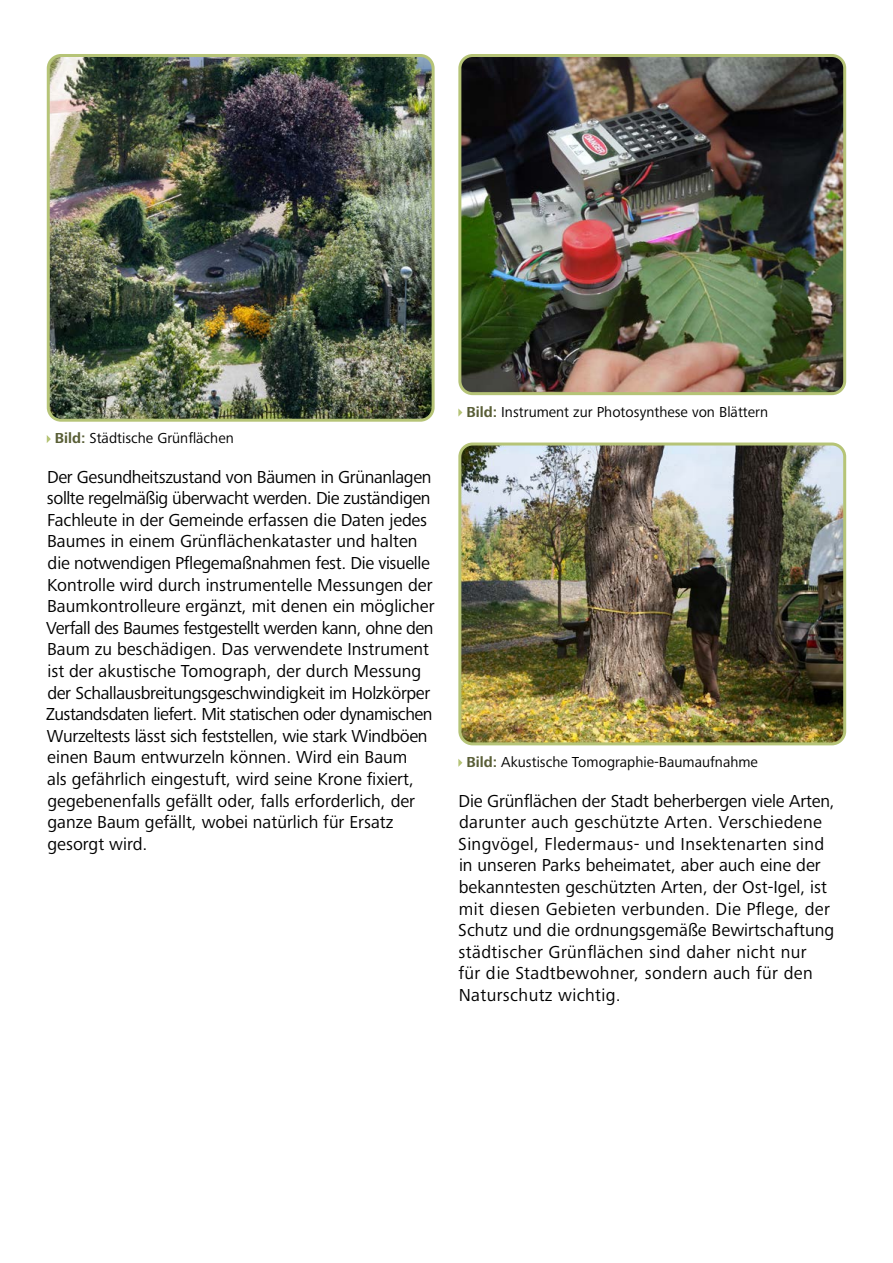
<style>
.page{position:relative;width:893px;height:1263px;background:#fff}
.page>*{position:absolute;margin:0;border:0;box-sizing:border-box;transform-origin:0 0}
.t1{font:18px/21.6px "Frutiger Next Pro";color:#000}
.t2{font:18px/21.6px "Frutiger Next Pro";letter-spacing:.02em;color:#000}
.t3{font:15px "Frutiger Next Pro";color:#000}
.s1{font-weight:700;color:#595e36}
</style>
<div class="page">
<img style="left:51px;top:58px;width:380px;height:360px">
<div style="left:47px;top:54px;width:388px;height:368px;border:3px solid #b6c477;border-radius:13px"></div>
<img style="left:462px;top:446px;width:383px;height:298px">
<div style="left:458px;top:442px;width:388px;height:303px;border:3px solid #b6c477;border-radius:13px"></div>
<img style="left:462px;top:58px;width:380px;height:333px">
<div style="left:458px;top:54px;width:388px;height:341px;border:3px solid #b6c477;border-radius:13px"></div>
<svg style="left:47px;top:435px;width:4px;height:8px"></svg>
<svg style="left:458px;top:759px;width:4px;height:8px"></svg>
<svg style="left:458px;top:408px;width:4px;height:9px"></svg>
<p class="t3" style="left:55px;top:430px;width:180px"><span class="s1">Bild:</span> Städtische Grünflächen</p>
<p class="t1" style="left:46px;top:466px;width:390px">Der Gesundheitszustand von Bäumen in Grünanlagen sollte regelmäßig überwacht werden. Die zuständigen Fachleute in der Gemeinde erfassen die Daten jedes Baumes in einem Grünflächenkataster und halten die notwendigen Pflegemaßnahmen fest. Die visuelle Kontrolle wird durch instrumentelle Messungen der Baumkontrolleure ergänzt, mit denen ein möglicher Verfall des Baumes festgestellt werden kann, ohne den Baum zu beschädigen. Das verwendete Instrument ist der akustische Tomograph, der durch Messung der Schallausbreitungsgeschwindigkeit im Holzkörper Zustandsdaten liefert. Mit statischen oder dynamischen Wurzeltests lässt sich feststellen, wie stark Windböen einen Baum entwurzeln können. Wird ein Baum<br>als gefährlich eingestuft, wird seine Krone fixiert, gegebenenfalls gefällt oder, falls erforderlich, der ganze Baum gefällt, wobei natürlich für Ersatz gesorgt wird.</p>
<p class="t3" style="left:466px;top:403px;width:303px"><span class="s1">Bild:</span> Instrument zur Photosynthese von Blättern</p>
<p class="t3" style="left:466px;top:753px;width:293px"><span class="s1">Bild:</span> Akustische Tomographie-Baumaufnahme</p>
<p class="t2" style="left:458px;top:790px;width:378px">Die Grünflächen der Stadt beherbergen viele Arten, darunter auch geschützte Arten. Verschiedene Singvögel, Fledermaus- und Insektenarten sind in unseren Parks beheimatet, aber auch eine der bekanntesten geschützten Arten, der Ost-Igel, ist mit diesen Gebieten verbunden. Die Pflege, der Schutz und die ordnungsgemäße Bewirtschaftung städtischer Grünflächen sind daher nicht nur<br>für die Stadtbewohner, sondern auch für den Naturschutz wichtig.</p>
</div>
